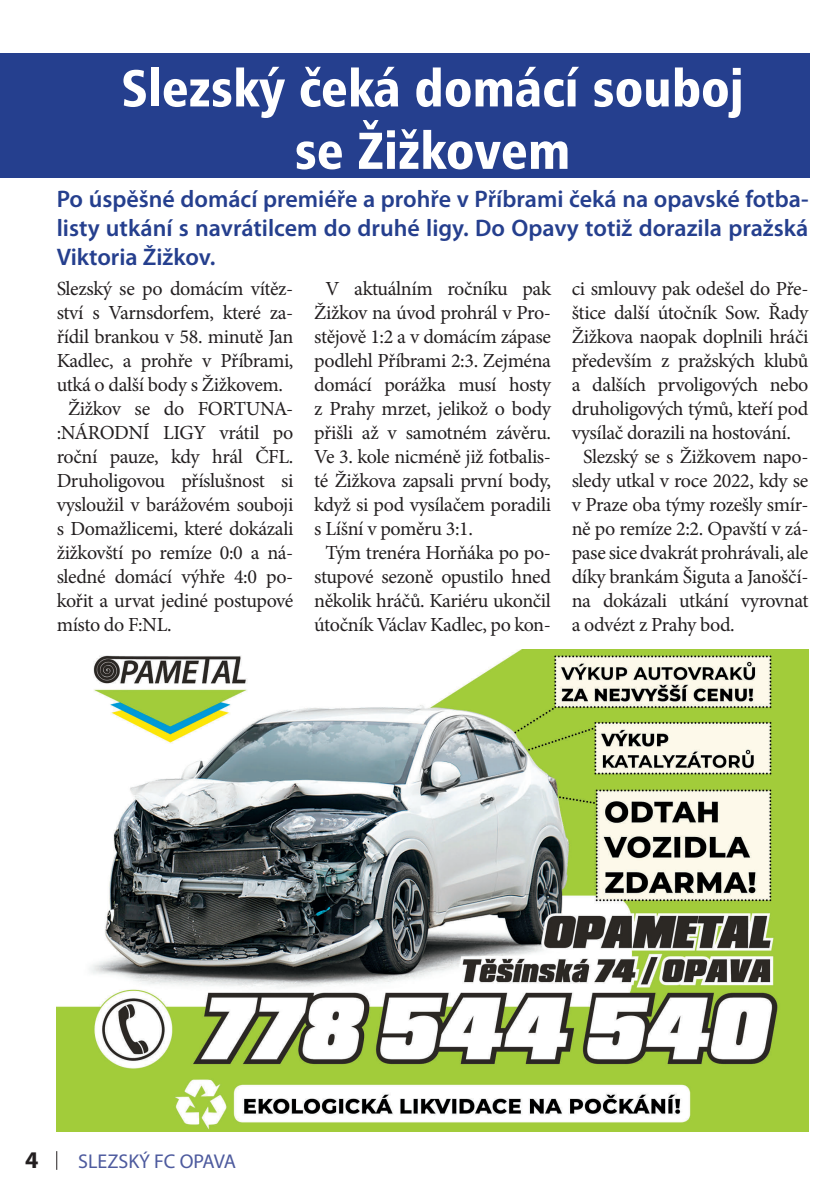
<style>
.page{position:relative;width:840px;height:1191px;background:#fff}
.page>*{position:absolute;margin:0;border:0;box-sizing:border-box;transform-origin:0 0}
.t1{font:52px/62.4px "Humanist 777 BT Black Condensed B";color:#fff;text-align:center}
.t2{font:600 24px/28.8px "Myriad Pro";color:#253f8e;text-align:justify}
.t3{font:700 24px "Myriad Pro";color:#231f20}
.t4{font:20px "Minion Pro";letter-spacing:-.02em;color:#231f20}
.t5{font:20px "Myriad Pro";color:#4d5a9e}
</style>
<div class="page">
<svg style="left:56px;top:1151px;width:1px;height:18px"></svg>
<hr style="left:839px;top:0;width:1px;height:935px;background:#253f8e">
<svg style="left:839px;top:0;width:1px;height:202px"></svg>
<div style="left:0;top:53px;width:808px;height:124px;background:#253f8e"></div>
<img style="left:56px;top:649px;width:752px;height:482px">
<h1 class="t1" style="left:121px;top:56px;width:623px">Slezský čeká domácí souboj se Žižkovem</h1>
<p class="t2" style="left:57px;top:184px;width:752px">Po úspěšné domácí premiéře a prohře v Příbrami čeká na opavské fotba&shy;listy utkání s navrátilcem do druhé ligy. Do Opavy totiž dorazila pražská Viktoria Žižkov.</p>
<p class="t4" style="left:325px;top:275px;width:227px">V aktuálním ročníku pak</p>
<p class="t4" style="left:314px;top:299px;width:238px">Žižkov na úvod prohrál v Pro-</p>
<p class="t4" style="left:314px;top:323px;width:238px">stějově 1:2 a v domácím zápase</p>
<p class="t4" style="left:314px;top:347px;width:238px">podlehl Příbrami 2:3. Zejména</p>
<p class="t4" style="left:314px;top:371px;width:238px">domácí porážka musí hosty</p>
<p class="t4" style="left:314px;top:395px;width:238px">z Prahy mrzet, jelikož o body</p>
<p class="t4" style="left:314px;top:419px;width:238px">přišli až v samotném závěru.</p>
<p class="t4" style="left:314px;top:443px;width:238px">Ve 3. kole nicméně již fotbalis-</p>
<p class="t4" style="left:314px;top:467px;width:238px">té Žižkova zapsali první body,</p>
<p class="t4" style="left:314px;top:491px;width:238px">když si pod vysílačem poradili</p>
<p class="t4" style="left:314px;top:515px;width:160px">s Líšní v poměru 3:1.</p>
<p class="t4" style="left:325px;top:539px;width:227px">Tým trenéra Horňáka po po-</p>
<p class="t4" style="left:314px;top:563px;width:238px">stupové sezoně opustilo hned</p>
<p class="t4" style="left:314px;top:587px;width:238px">několik hráčů. Kariéru ukončil</p>
<p class="t4" style="left:314px;top:611px;width:238px">útočník Václav Kadlec, po kon-</p>
<p class="t4" style="left:57px;top:275px;width:238px">Slezský se po domácím vítěz-</p>
<p class="t4" style="left:57px;top:299px;width:238px">ství s Varnsdorfem, které za-</p>
<p class="t4" style="left:57px;top:323px;width:238px">řídil brankou v 58. minutě Jan</p>
<p class="t4" style="left:57px;top:347px;width:238px">Kadlec, a prohře v Příbrami,</p>
<p class="t4" style="left:57px;top:371px;width:228px">utká o další body s Žižkovem.</p>
<p class="t4" style="left:68px;top:395px;width:227px">Žižkov se do FORTUNA-</p>
<p class="t4" style="left:57px;top:419px;width:238px">:NÁRODNÍ LIGY vrátil po</p>
<p class="t4" style="left:57px;top:443px;width:238px">roční pauze, kdy hrál ČFL.</p>
<p class="t4" style="left:57px;top:467px;width:238px">Druholigovou příslušnost si</p>
<p class="t4" style="left:57px;top:491px;width:238px">vysloužil v barážovém souboji</p>
<p class="t4" style="left:57px;top:515px;width:238px">s Domažlicemi, které dokázali</p>
<p class="t4" style="left:57px;top:539px;width:238px">žižkovští po remíze 0:0 a ná-</p>
<p class="t4" style="left:57px;top:563px;width:238px">sledné domácí výhře 4:0 po-</p>
<p class="t4" style="left:57px;top:587px;width:238px">kořit a urvat jediné postupové</p>
<p class="t4" style="left:57px;top:611px;width:116px">místo do F:NL.</p>
<p class="t4" style="left:571px;top:275px;width:238px">ci smlouvy pak odešel do Pře-</p>
<p class="t4" style="left:571px;top:299px;width:238px">štice další útočník Sow. Řady</p>
<p class="t4" style="left:571px;top:323px;width:238px">Žižkova naopak doplnili hráči</p>
<p class="t4" style="left:571px;top:347px;width:238px">především z pražských klubů</p>
<p class="t4" style="left:571px;top:371px;width:238px">a dalších prvoligových nebo</p>
<p class="t4" style="left:571px;top:395px;width:238px">druholigových týmů, kteří pod</p>
<p class="t4" style="left:571px;top:419px;width:221px">vysílač dorazili na hostování.</p>
<p class="t4" style="left:582px;top:443px;width:227px">Slezský se s Žižkovem napo-</p>
<p class="t4" style="left:571px;top:467px;width:238px">sledy utkal v roce 2022, kdy se</p>
<p class="t4" style="left:571px;top:491px;width:238px">v Praze oba týmy rozešly smír-</p>
<p class="t4" style="left:571px;top:515px;width:238px">ně po remíze 2:2. Opavští v zá-</p>
<p class="t4" style="left:571px;top:539px;width:238px">pase sice dvakrát prohrávali, ale</p>
<p class="t4" style="left:571px;top:563px;width:238px">díky brankám Šiguta a Janoščí-</p>
<p class="t4" style="left:571px;top:587px;width:238px">na dokázali utkání vyrovnat</p>
<p class="t4" style="left:571px;top:611px;width:164px">a odvézt z Prahy bod.</p>
<p class="t3" style="left:25px;top:1144px;width:15px">4</p>
<p class="t5" style="left:78px;top:1149px;width:159px">SLEZSKÝ FC OPAVA</p>
</div>
